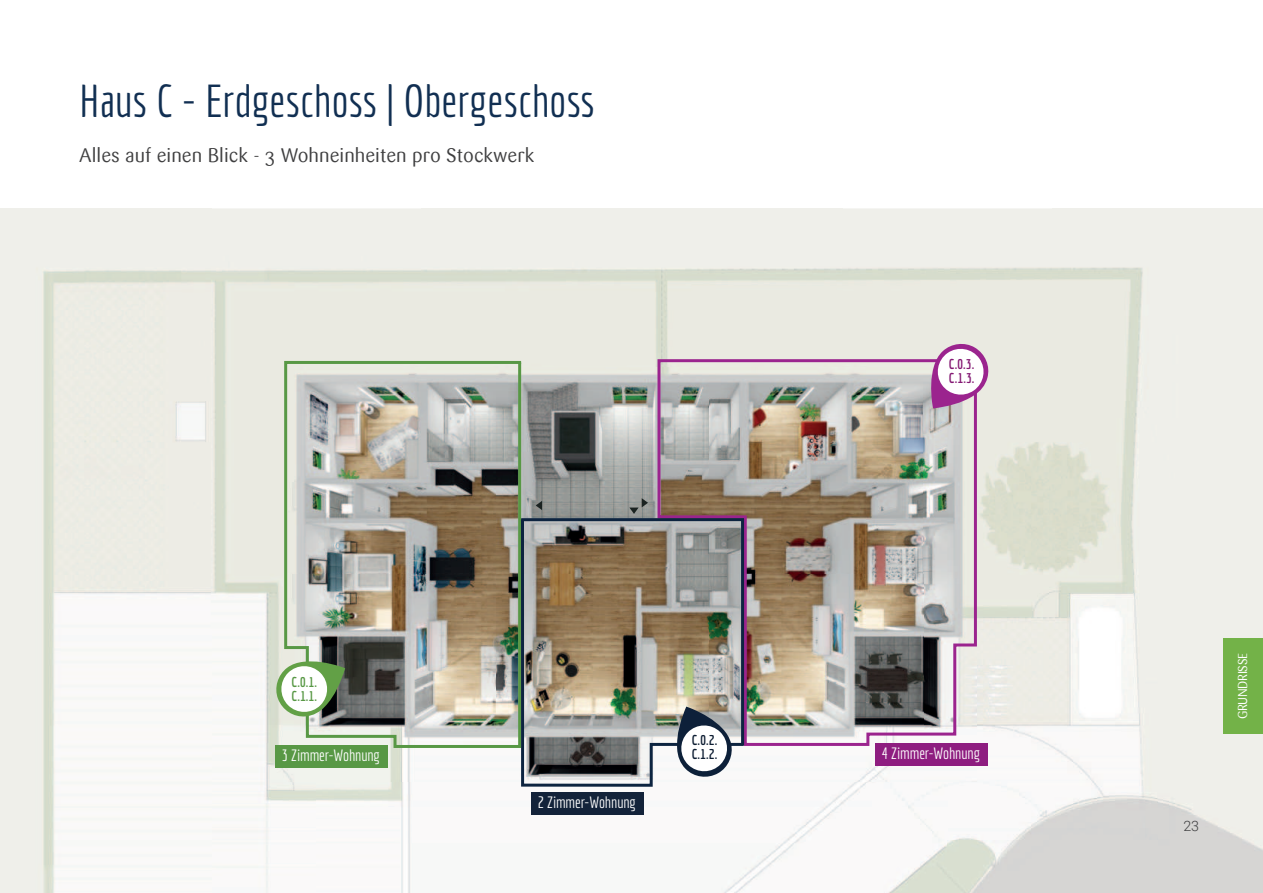
<style>
.page{position:relative;width:1263px;height:893px;background:#fff}
.page>*{position:absolute;margin:0;border:0;box-sizing:border-box;transform-origin:0 0}
.t1{font:45px "Economica";color:#112f52}
.t2{font:19.5px "Sari";color:#3e3e3f}
.t3{font:16.05px "Economica";letter-spacing:-.005em;color:#fff}
.t4{font:300 14.25px "Roboto";color:#3e3e3f}
.t5{font:700 13.95px/14px "Economica";color:#589845}
.t6{font:700 13.95px/14px "Economica";color:#0e1e33}
.t7{font:700 13.95px/14px "Economica";color:#841973}
.t8{font:12.75px "Sari";letter-spacing:-.03em;color:#fff;scale:.95 1}
</style>
<div class="page">
<img style="left:1px;top:208px;width:420px;height:211px">
<img style="left:1px;top:419px;width:315px;height:474px">
<img style="left:978px;top:419px;width:179px;height:210px">
<img style="left:947px;top:629px;width:211px;height:264px">
<img style="left:316px;top:782px;width:631px;height:111px">
<img style="left:283px;top:368px;width:693px;height:414px">
<img style="left:283px;top:359px;width:241px;height:390px">
<img style="left:656px;top:358px;width:322px;height:389px">
<div style="left:276px;top:745px;width:112px;height:22px;background:#589845"></div>
<div style="left:531px;top:792px;width:113px;height:22px;background:#13233a"></div>
<div style="left:876px;top:743px;width:112px;height:22px;background:#8e1d80"></div>
<img style="left:519px;top:516px;width:228px;height:272px">
<hr style="left:741px;top:519px;width:3px;height:226px;background:#0d2440">
<hr style="left:521px;top:518px;width:223px;height:3px;background:#0d2440">
<svg style="left:274px;top:660px;width:71px;height:57px"></svg>
<svg style="left:930px;top:342px;width:60px;height:66px"></svg>
<svg style="left:676px;top:707px;width:58px;height:72px"></svg>
<svg style="left:629px;top:498px;width:19px;height:16px"></svg>
<svg style="left:536px;top:501px;width:6px;height:9px"></svg>
<div style="left:1223px;top:638px;width:40px;height:96px;background:#73b248"></div>
<h1 class="t1" style="left:79px;top:76px;width:518px">Haus C - Erdgeschoss | Obergeschoss</h1>
<p class="t2" style="left:79px;top:145px;width:457px">Alles auf einen Blick - 3 Wohneinheiten pro Stockwerk</p>
<p class="t5" style="left:291px;top:676px;width:27px">C.0.1.<br>C.1.1.</p>
<p class="t3" style="left:282px;top:746px;width:100px">3 Zimmer-Wohnung</p>
<p class="t3" style="left:538px;top:794px;width:100px">2 Zimmer-Wohnung</p>
<p class="t6" style="left:692px;top:735px;width:27px">C.0.2.<br>C.1.2.</p>
<p class="t7" style="left:949px;top:358px;width:27px">C.0.3.<br>C.1.3.</p>
<p class="t3" style="left:882px;top:744px;width:100px">4 Zimmer-Wohnung</p>
<p class="t8" style="left:1236px;top:719px;width:71px;rotate:-90deg">GRUNDRISSE</p>
<p class="t4" style="left:1183px;top:818px;width:17px">23</p>
</div>
